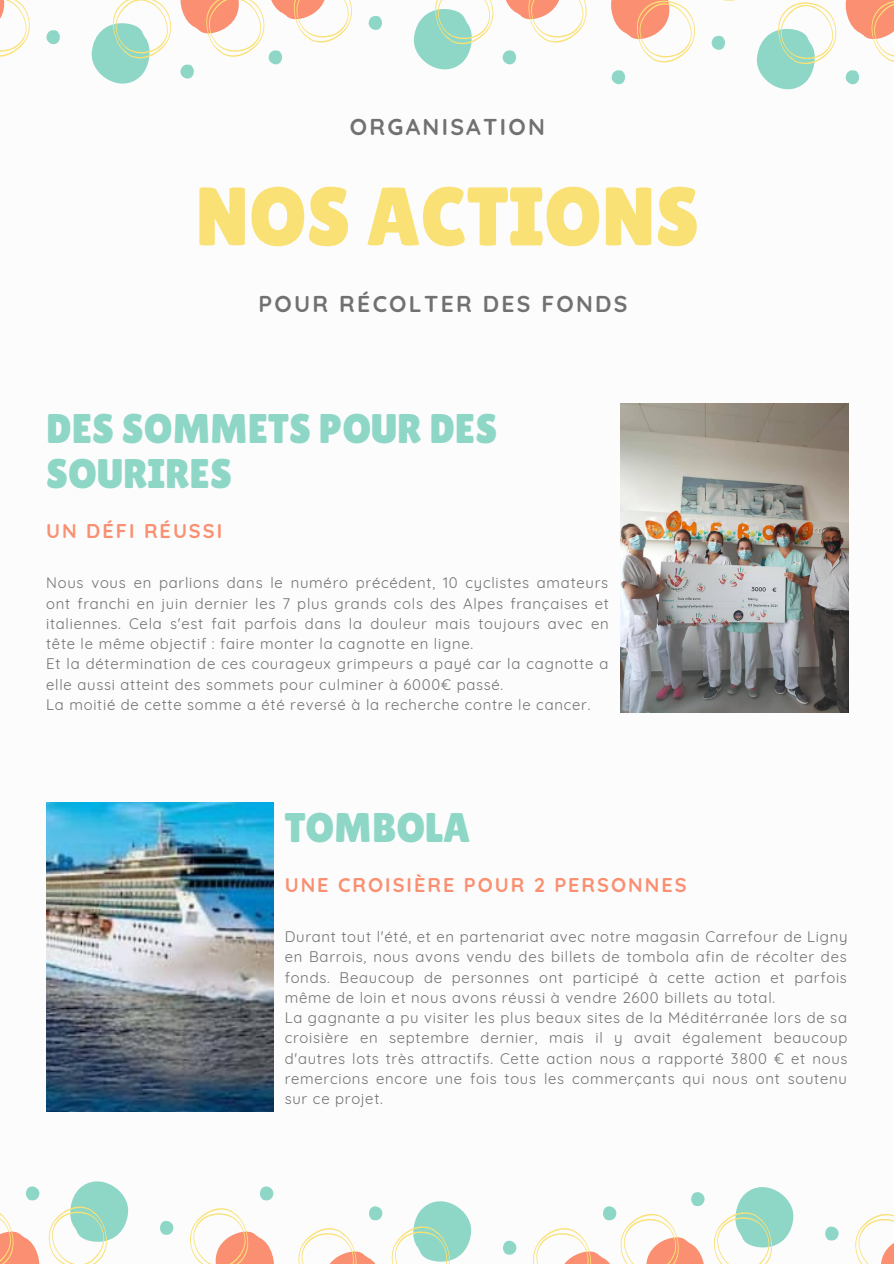
<style>
.page{position:relative;width:894px;height:1264px;background:#fff}
.page>*{position:absolute;margin:0;border:0;box-sizing:border-box;transform-origin:0 0}
.t1{font:82.8px "Lilita One";color:#fae175}
.t2{font:41.4px/45px "Lilita One";color:#8ed7c7}
.t3{font:700 22.8px "Quicksand";letter-spacing:.1em;color:#717171}
.t4{font:700 19.8px "Quicksand";letter-spacing:.1em;color:#fa8f71}
.t5{font:14.85px/20.2px "Quicksand";letter-spacing:.05em;color:#717171;text-align:justify}
</style>
<div class="page">
<img style="left:620px;top:404px;width:228px;height:308px">
<svg style="left:0;top:0;width:30px;height:57px"></svg>
<svg style="left:46px;top:30px;width:14px;height:15px"></svg>
<svg style="left:91px;top:0;width:261px;height:84px"></svg>
<svg style="left:368px;top:16px;width:14px;height:14px"></svg>
<svg style="left:413px;top:0;width:174px;height:69px"></svg>
<svg style="left:845px;top:70px;width:14px;height:15px"></svg>
<svg style="left:611px;top:0;width:225px;height:89px"></svg>
<svg style="left:845px;top:0;width:48px;height:62px"></svg>
<svg style="left:855px;top:1213px;width:38px;height:50px"></svg>
<svg style="left:825px;top:1226px;width:13px;height:14px"></svg>
<svg style="left:713px;top:1187px;width:81px;height:76px"></svg>
<svg style="left:533px;top:1192px;width:172px;height:71px"></svg>
<svg style="left:503px;top:1240px;width:13px;height:14px"></svg>
<svg style="left:369px;top:1206px;width:13px;height:14px"></svg>
<svg style="left:391px;top:1201px;width:81px;height:62px"></svg>
<svg style="left:298px;top:1228px;width:77px;height:35px"></svg>
<svg style="left:260px;top:1186px;width:13px;height:14px"></svg>
<svg style="left:190px;top:1208px;width:84px;height:55px"></svg>
<svg style="left:160px;top:1220px;width:14px;height:15px"></svg>
<svg style="left:26px;top:1186px;width:14px;height:14px"></svg>
<svg style="left:48px;top:1181px;width:81px;height:82px"></svg>
<svg style="left:0;top:1213px;width:40px;height:50px"></svg>
<img style="left:46px;top:802px;width:228px;height:309px">
<p class="t3" style="left:350px;top:112px;width:196px">ORGANISATION</p>
<p class="t1" style="left:195px;top:169px;width:505px">NOS ACTIONS</p>
<p class="t3" style="left:258px;top:289px;width:370px">POUR RÉCOLTER DES FONDS</p>
<p class="t2" style="left:46px;top:406px;width:452px">DES SOMMETS POUR DES<br>SOURIRES</p>
<p class="t4" style="left:46px;top:518px;width:177px">UN DÉFI RÉUSSI</p>
<p class="t5" style="left:46px;top:572px;width:564px">Nous vous en parlions dans le numéro précédent, 10 cyclistes amateurs ont franchi en juin dernier les 7 plus grands cols des Alpes françaises et italiennes. Cela s'est fait parfois dans la douleur mais toujours avec en tête le même objectif : faire monter la cagnotte en ligne.</p>
<p class="t5" style="left:46px;top:653px;width:563px">Et la détermination de ces courageux grimpeurs a payé car la cagnotte a elle aussi atteint des sommets pour culminer à 6000€ passé.</p>
<p class="t5" style="left:46px;top:694px;width:545px">La moitié de cette somme a été reversé à la recherche contre le cancer.</p>
<p class="t2" style="left:284px;top:805px;width:187px">TOMBOLA</p>
<p class="t4" style="left:284px;top:872px;width:403px">UNE CROISIÈRE POUR 2 PERSONNES</p>
<p class="t5" style="left:284px;top:926px;width:564px">Durant tout l'été, et en partenariat avec notre magasin Carrefour de Ligny en Barrois, nous avons vendu des billets de tombola afin de récolter des fonds. Beaucoup de personnes ont participé à cette action et parfois même de loin et nous avons réussi à vendre 2600 billets au total.</p>
<p class="t5" style="left:284px;top:1007px;width:564px">La gagnante a pu visiter les plus beaux sites de la Méditérranée lors de sa croisière en septembre dernier, mais il y avait également beaucoup d'autres lots très attractifs. Cette action nous a rapporté 3800 € et nous remercions encore une fois tous les commerçants qui nous ont soutenu sur ce projet.</p>
</div>
